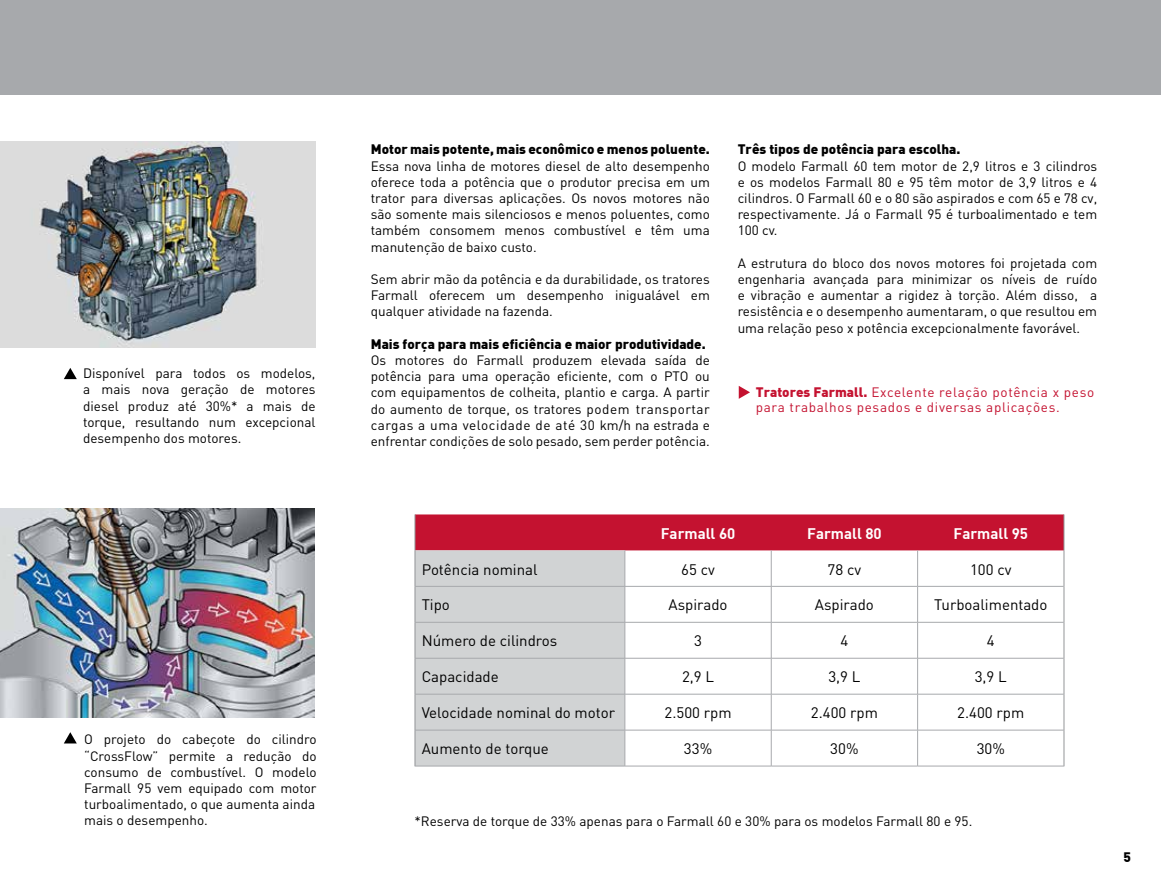
<style>
.page{position:relative;width:1161px;height:891px;background:#fff}
.page>*{position:absolute;margin:0;border:0;box-sizing:border-box;transform-origin:0 0}
.t1{font:15px "DIN";color:#000}
.t2{font:15px "DIN Bold";color:#fff}
.t3{font:13.5px/16.2px "DIN";color:#000;text-align:justify}
.t4{font:900 13.5px "DIN";color:#000}
.t5{font:13.5px/15px "DIN";letter-spacing:.05em;color:#c41230}
.s1{font-weight:900}
</style>
<div class="page">
<div style="left:0;top:0;width:1161px;height:94px;background:#a7a9ac"></div>
<img style="left:0;top:141px;width:316px;height:206px">
<img style="left:1px;top:508px;width:314px;height:209px">
<svg style="left:64px;top:368px;width:13px;height:11px"></svg>
<svg style="left:64px;top:732px;width:13px;height:11px"></svg>
<svg style="left:739px;top:386px;width:11px;height:13px"></svg>
<div style="left:416px;top:514px;width:648px;height:36px;background:#c41230"></div>
<div style="left:416px;top:550px;width:209px;height:216px;background:#d1d3d4"></div>
<hr style="left:625px;top:550px;width:1px;height:36px;background:#a7a9ac">
<hr style="left:771px;top:550px;width:1px;height:36px;background:#a7a9ac">
<hr style="left:917px;top:550px;width:1px;height:36px;background:#a7a9ac">
<hr style="left:415px;top:586px;width:210px;height:1px;background:#a7a9ac">
<hr style="left:625px;top:586px;width:146px;height:1px;background:#a7a9ac">
<hr style="left:625px;top:587px;width:1px;height:35px;background:#a7a9ac">
<hr style="left:771px;top:586px;width:147px;height:1px;background:#a7a9ac">
<hr style="left:771px;top:587px;width:1px;height:35px;background:#a7a9ac">
<hr style="left:918px;top:586px;width:146px;height:1px;background:#a7a9ac">
<hr style="left:917px;top:587px;width:1px;height:35px;background:#a7a9ac">
<hr style="left:415px;top:622px;width:210px;height:1px;background:#a7a9ac">
<hr style="left:625px;top:622px;width:146px;height:1px;background:#a7a9ac">
<hr style="left:625px;top:623px;width:1px;height:35px;background:#a7a9ac">
<hr style="left:771px;top:622px;width:147px;height:1px;background:#a7a9ac">
<hr style="left:771px;top:623px;width:1px;height:35px;background:#a7a9ac">
<hr style="left:918px;top:622px;width:146px;height:1px;background:#a7a9ac">
<hr style="left:917px;top:623px;width:1px;height:35px;background:#a7a9ac">
<hr style="left:415px;top:658px;width:210px;height:1px;background:#a7a9ac">
<hr style="left:625px;top:658px;width:146px;height:1px;background:#a7a9ac">
<hr style="left:625px;top:658px;width:1px;height:36px;background:#a7a9ac">
<hr style="left:771px;top:658px;width:147px;height:1px;background:#a7a9ac">
<hr style="left:771px;top:658px;width:1px;height:36px;background:#a7a9ac">
<hr style="left:918px;top:658px;width:146px;height:1px;background:#a7a9ac">
<hr style="left:917px;top:658px;width:1px;height:36px;background:#a7a9ac">
<hr style="left:415px;top:694px;width:210px;height:1px;background:#a7a9ac">
<hr style="left:625px;top:694px;width:146px;height:1px;background:#a7a9ac">
<hr style="left:625px;top:694px;width:1px;height:36px;background:#a7a9ac">
<hr style="left:771px;top:694px;width:147px;height:1px;background:#a7a9ac">
<hr style="left:771px;top:694px;width:1px;height:36px;background:#a7a9ac">
<hr style="left:918px;top:694px;width:146px;height:1px;background:#a7a9ac">
<hr style="left:917px;top:694px;width:1px;height:36px;background:#a7a9ac">
<hr style="left:415px;top:730px;width:210px;height:1px;background:#a7a9ac">
<hr style="left:625px;top:730px;width:146px;height:1px;background:#a7a9ac">
<hr style="left:625px;top:730px;width:1px;height:36px;background:#a7a9ac">
<hr style="left:771px;top:730px;width:147px;height:1px;background:#a7a9ac">
<hr style="left:771px;top:730px;width:1px;height:36px;background:#a7a9ac">
<hr style="left:918px;top:730px;width:146px;height:1px;background:#a7a9ac">
<hr style="left:917px;top:730px;width:1px;height:36px;background:#a7a9ac">
<hr style="left:415px;top:766px;width:210px;height:1px;background:#a7a9ac">
<hr style="left:625px;top:766px;width:146px;height:1px;background:#a7a9ac">
<hr style="left:771px;top:766px;width:147px;height:1px;background:#a7a9ac">
<hr style="left:918px;top:766px;width:146px;height:1px;background:#a7a9ac">
<hr style="left:415px;top:514px;width:1px;height:36px;background:#939598">
<hr style="left:1064px;top:514px;width:1px;height:36px;background:#939598">
<hr style="left:415px;top:550px;width:1px;height:36px;background:#939598">
<hr style="left:1064px;top:550px;width:1px;height:36px;background:#939598">
<hr style="left:415px;top:586px;width:1px;height:36px;background:#939598">
<hr style="left:1064px;top:586px;width:1px;height:36px;background:#939598">
<hr style="left:415px;top:622px;width:1px;height:36px;background:#939598">
<hr style="left:1064px;top:622px;width:1px;height:36px;background:#939598">
<hr style="left:415px;top:658px;width:1px;height:36px;background:#939598">
<hr style="left:1064px;top:658px;width:1px;height:36px;background:#939598">
<hr style="left:415px;top:694px;width:1px;height:36px;background:#939598">
<hr style="left:1064px;top:694px;width:1px;height:36px;background:#939598">
<hr style="left:415px;top:730px;width:1px;height:36px;background:#939598">
<hr style="left:1064px;top:730px;width:1px;height:36px;background:#939598">
<p class="t3" style="left:83px;top:365px;width:234px">Disponível para todos os modelos, a mais nova geração de motores diesel produz até 30%* a mais de torque, resultando num excepcional desempenho dos motores.</p>
<p class="t3" style="left:84px;top:731px;width:234px">O projeto do cabeçote do cilindro “CrossFlow” permite a redução do consumo de combustível. O modelo Farmall 95 vem equipado com motor turboalimentado, o que aumenta ainda mais o desempenho.</p>
<p class="t4" style="left:371px;top:140px;width:341px">Motor mais potente, mais econômico e menos poluente.</p>
<p class="t3" style="left:371px;top:157px;width:341px">Essa nova linha de motores diesel de alto desempenho oferece toda a potência que o produtor precisa em um trator para diversas aplicações. Os novos motores não são somente mais silenciosos e menos poluentes, como também consomem menos combustível e têm uma manutenção de baixo custo.</p>
<p class="t3" style="left:371px;top:271px;width:341px">Sem abrir mão da potência e da durabilidade, os tratores Farmall oferecem um desempenho inigualável em qualquer atividade na fazenda.</p>
<p class="t4" style="left:371px;top:335px;width:337px">Mais força para mais eficiência e maior produtividade.</p>
<p class="t3" style="left:371px;top:352px;width:341px">Os motores do Farmall produzem elevada saída de potência para uma operação eficiente, com o PTO ou com equipamentos de colheita, plantio e carga. A partir do aumento de torque, os tratores podem transportar cargas a uma velocidade de até 30 km/h na estrada e enfrentar condições de solo pesado, sem perder potência.</p>
<p class="t4" style="left:738px;top:140px;width:224px">Três tipos de potência para escolha.</p>
<p class="t3" style="left:738px;top:157px;width:361px">O modelo Farmall 60 tem motor de 2,9 litros e 3 cilindros e os modelos Farmall 80 e 95 têm motor de 3,9 litros e 4 cilindros. O Farmall 60 e o 80 são aspirados e com 65 e 78 cv, respectivamente. Já o Farmall 95 é turboalimentado e tem 100 cv.</p>
<p class="t3" style="left:738px;top:255px;width:361px">A estrutura do bloco dos novos motores foi projetada com engenharia avançada para minimizar os níveis de ruído e vibração e aumentar a rigidez à torção. Além disso, a resistência e o desempenho aumentaram, o que resultou em uma relação peso x potência excepcionalmente favorável.</p>
<p class="t5" style="left:756px;top:384px;width:340px"><span class="s1">Tratores Farmall.</span> Excelente relação potência x peso para trabalhos pesados e diversas aplicações.</p>
<p class="t2" style="left:661px;top:523px;width:76px">Farmall 60</p>
<p class="t2" style="left:807px;top:523px;width:76px">Farmall 80</p>
<p class="t2" style="left:954px;top:523px;width:76px">Farmall 95</p>
<p class="t1" style="left:422px;top:560px;width:117px">Potência nominal</p>
<p class="t1" style="left:681px;top:560px;width:35px">65 cv</p>
<p class="t1" style="left:828px;top:560px;width:35px">78 cv</p>
<p class="t1" style="left:970px;top:560px;width:43px">100 cv</p>
<p class="t1" style="left:422px;top:596px;width:30px">Tipo</p>
<p class="t1" style="left:669px;top:596px;width:60px">Aspirado</p>
<p class="t1" style="left:815px;top:596px;width:60px">Aspirado</p>
<p class="t1" style="left:934px;top:596px;width:115px">Turboalimentado</p>
<p class="t1" style="left:422px;top:632px;width:137px">Número de cilindros</p>
<p class="t1" style="left:694px;top:632px;width:9px">3</p>
<p class="t1" style="left:841px;top:632px;width:9px">4</p>
<p class="t1" style="left:987px;top:632px;width:9px">4</p>
<p class="t1" style="left:422px;top:668px;width:79px">Capacidade</p>
<p class="t1" style="left:682px;top:668px;width:34px">2,9 L</p>
<p class="t1" style="left:828px;top:668px;width:34px">3,9 L</p>
<p class="t1" style="left:975px;top:668px;width:34px">3,9 L</p>
<p class="t1" style="left:422px;top:704px;width:195px">Velocidade nominal do motor</p>
<p class="t1" style="left:665px;top:704px;width:69px">2.500 rpm</p>
<p class="t1" style="left:811px;top:704px;width:69px">2.400 rpm</p>
<p class="t1" style="left:957px;top:704px;width:69px">2.400 rpm</p>
<p class="t1" style="left:422px;top:739px;width:129px">Aumento de torque</p>
<p class="t1" style="left:684px;top:739px;width:30px">33%</p>
<p class="t1" style="left:830px;top:739px;width:30px">30%</p>
<p class="t1" style="left:977px;top:739px;width:30px">30%</p>
<p class="t3" style="left:415px;top:813px;width:559px">*Reserva de torque de 33% apenas para o Farmall 60 e 30% para os modelos Farmall 80 e 95.</p>
<p class="t4" style="left:1123px;top:848px;width:9px">5</p>
</div>
